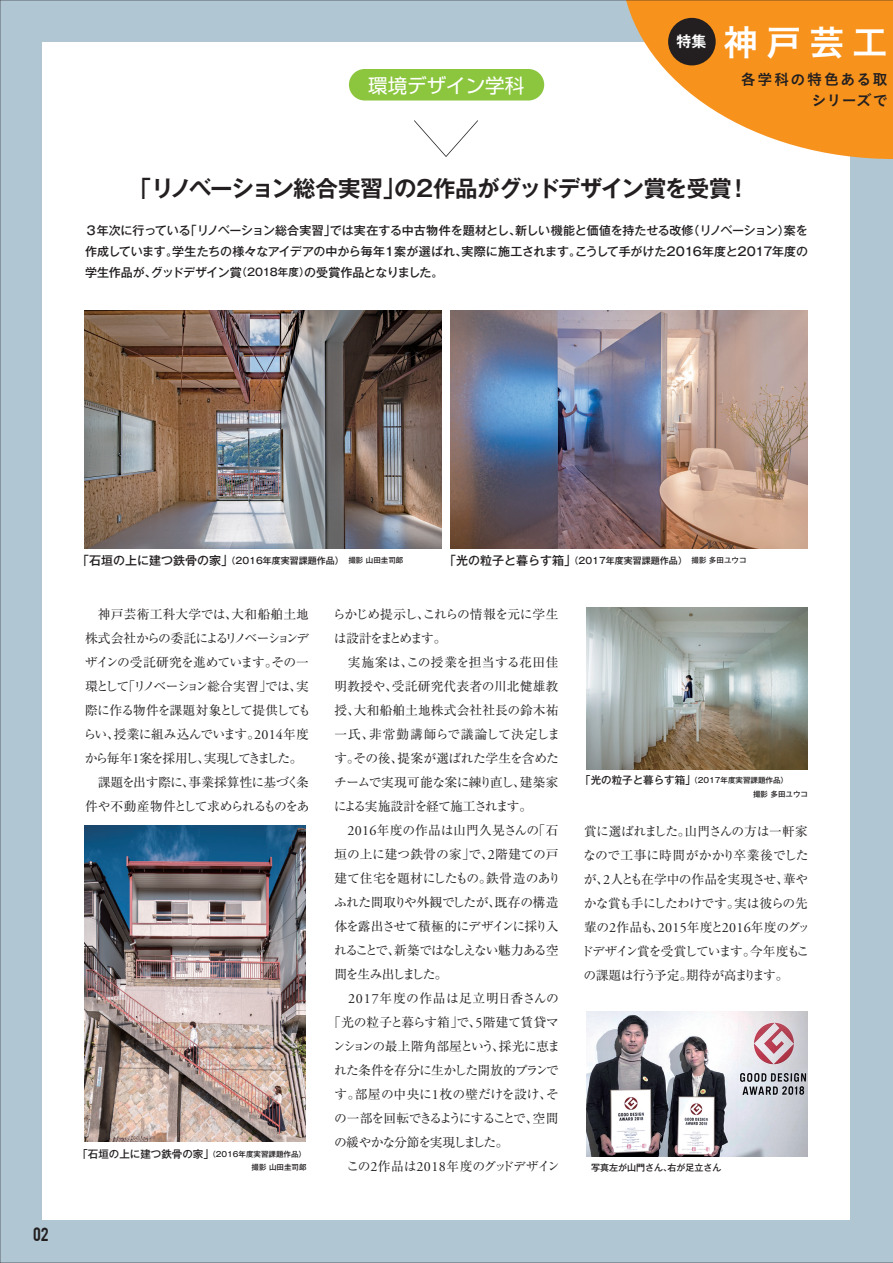
<style>
.page{position:relative;width:893px;height:1263px;background:#fff}
.page>*{position:absolute;margin:0;border:0;box-sizing:border-box;transform-origin:0 0}
.t1{font:36.15px "Koburina Go Std N W6";color:#fff}
.t2{font:700 22.5px "Gothic MB101 Pro De";letter-spacing:-.03em;color:#231f20}
.t3{font:19.5px "Shin Go Pro";color:#fff}
.t4{font:15px/21px "Koburina Go Std N W6";letter-spacing:.095em;color:#231f20;text-align:right}
.t5{font:15px "Bebas";color:#231f20}
.t6{font:700 15px "Gothic MB101 Pro De";color:#fff}
.t7{font:12.75px/24px "Ryumin Pr 6";letter-spacing:-.04em;color:#231f20}
.t8{font:12.75px/24px "Ryumin Pr 6";letter-spacing:-.065em;color:#231f20}
.t9{font:12.75px/24px "Ryumin Pr 6";letter-spacing:-.02em;color:#231f20}
.t10{font:12.75px "Ryumin Pr 6";letter-spacing:-.095em;color:#231f20}
.t11{font:12.75px "Ryumin Pr 6";letter-spacing:-.015em;color:#231f20}
.t12{font:12.75px "Ryumin Pr 6";letter-spacing:-.08em;color:#231f20}
.t13{font:12.75px "Ryumin Pr 6";letter-spacing:-.06em;color:#231f20}
.t14{font:12.75px "Ryumin Pr 6";letter-spacing:.005em;color:#231f20}
.t15{font:12.75px "Ryumin Pr 6";letter-spacing:.02em;color:#231f20}
.t16{font:500 12px/21px "Gothic MB101 Pro";letter-spacing:-.02em;color:#231f20;text-align:justify}
.t17{font:500 9px "Gothic MB101 Pro";color:#231f20}
.t18{font:500 7.5px "Gothic MB101 Pro";color:#231f20}
.s1{font-size:10.5px}
.s2{font-size:12px}
.s3{font-size:7.5px}
.s4{font-family:"Adobe Garamond Pro";font-size:14.1px}
</style>
<div class="page">
<img style="left:0;top:0;width:893px;height:1263px">
<h3 class="t3" style="left:368px;top:69px;width:158px">環境デザイン学科</h3>
<p class="t6" style="left:676px;top:29px;width:31px">特集</p>
<h1 class="t1" style="left:723px;top:14px;width:167px">神戸芸工</h1>
<p class="t4" style="left:741px;top:69px;width:149px">各学科の特色ある取シリーズで</p>
<h2 class="t2" style="left:129px;top:169px;width:622px">「リノベーション総合実習」の2作品がグッドデザイン賞を受賞！</h2>
<p class="t16" style="left:85px;top:218px;width:724px">３年次に行っている「リノベーション総合実習」では実在する中古物件を題材とし、新しい機能と価値を持たせる改修（リノベーション）案を作成しています。学生たちの様々なアイデアの中から毎年１案が選ばれ、実際に施工されます。こうして手がけた2016年度と2017年度の学生作品が、グッドデザイン賞<span class="s1">（2018年度）</span>の受賞作品となりました。</p>
<p class="t5" style="left:33px;top:1223px;width:17px">02</p>
<p class="t17" style="left:77px;top:553px;width:328px"><span class="s2">「石垣の上に建つ鉄骨の家」</span>（2016年度実習課題作品）　<span class="s3">撮影 山田圭司郞</span></p>
<p class="t17" style="left:444px;top:553px;width:304px"><span class="s2">「光の粒子と暮らす箱」</span>（2017年度実習課題作品）　<span class="s3">撮影 多田ユウコ</span></p>
<p class="t8" style="left:83px;top:602px;width:229px">　神戸芸術工科大学では、大和船舶土地株式会社からの委託によるリノベーションデザインの受託研究を進めています。その一環として「リノベーション総合実習」では、実際に作る物件を課題対象として提供してもらい、授業に組み込んでいます。<span class="s4">2014</span>年度から毎年<span class="s4">1</span>案を採用し、実現してきました。　課題を出す際に、事業採算性に基づく条件や不動産物件として求められるものをあ</p>
<p class="t9" style="left:333px;top:602px;width:229px">らかじめ提示し、これらの情報を元に学生は設計をまとめます。<br>　実施案は、この授業を担当する花田佳明教授や、受託研究代表者の川北健雄教授、大和船舶土地株式会社社長の鈴木祐一氏、非常勤講師らで議論して決定します。その後、提案が選ばれた学生を含めたチームで実現可能な案に練り直し、建築家による実施設計を経て施工されます。</p>
<p class="t7" style="left:334px;top:818px;width:228px;text-indent:14px"><span class="s4">2016</span>年度の作品は山門久晃さんの「石垣の上に建つ鉄骨の家」で、<span class="s4">2</span>階建ての戸建て住宅を題材にしたもの。鉄骨造のありふれた間取りや外観でしたが、既存の構造体を露出させて積極的にデザインに採り入れることで、新築ではなしえない魅力ある空間を生み出しました。</p>
<p class="t15" style="left:348px;top:988px;width:212px"><span class="s4">2017</span>年度の作品は足立明日香さんの</p>
<p class="t11" style="left:328px;top:1012px;width:232px">「光の粒子と暮らす箱」で、<span class="s4">5</span>階建て賃貸マ</p>
<p class="t7" style="left:333px;top:1034px;width:229px">ンションの最上階角部屋という、採光に恵ま</p>
<p class="t13" style="left:334px;top:1060px;width:226px">れた条件を存分に生かした開放的プランで</p>
<p class="t14" style="left:334px;top:1084px;width:226px">す。部屋の中央に<span class="s4">1</span>枚の壁だけを設け、そ</p>
<p class="t12" style="left:334px;top:1108px;width:226px">の一部を回転できるようにすることで、空間</p>
<p class="t10" style="left:334px;top:1132px;width:176px">の緩やかな分節を実現しました。</p>
<p class="t10" style="left:334px;top:1156px;width:227px">　この<span class="s4">2</span>作品は<span class="s4">2018</span>年度のグッドデザイン</p>
<p class="t18" style="left:580px;top:774px;width:209px"><span class="s1">「光の粒子と暮らす箱」</span>（2017年度実習課題作品）</p>
<p class="t18" style="left:753px;top:788px;width:56px">撮影 多田ユウコ</p>
<p class="t7" style="left:581px;top:818px;width:231px">賞に選ばれました。山門さんの方は一軒家なので工事に時間がかかり卒業後でしたが、<span class="s4">2</span>人とも在学中の作品を実現させ、華やかな賞も手にしたわけです。実は彼らの先輩の<span class="s4">2</span>作品も、<span class="s4">2015</span>年度と<span class="s4">2016</span>年度のグッドデザイン賞を受賞しています。今年度もこの課題は行う予定。期待が高まります。</p>
<p class="t18" style="left:77px;top:1148px;width:230px"><span class="s1">「石垣の上に建つ鉄骨の家」</span>（2016年度実習課題作品）</p>
<p class="t18" style="left:252px;top:1161px;width:56px">撮影 山田圭司郞</p>
<p class="t17" style="left:591px;top:1160px;width:132px">写真左が山門さん、右が足立さん</p>
</div>
